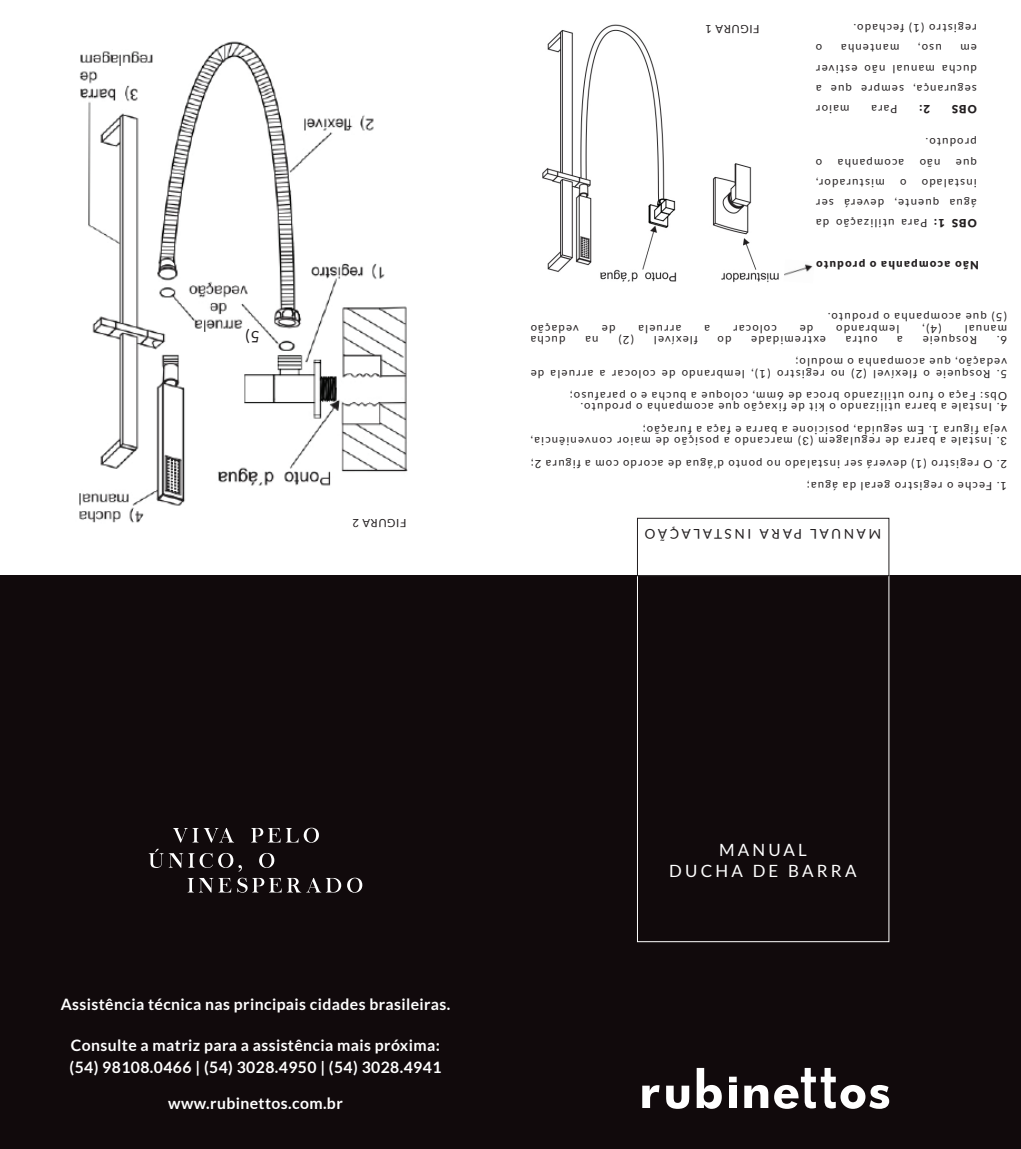
<style>
.page{position:relative;width:1021px;height:1149px;background:#fff}
.page>*{position:absolute;margin:0;border:0;box-sizing:border-box;transform-origin:0 0}
.t1{font:20.25px "Chapaza";letter-spacing:.155em;color:#fff}
.t2{font:16.88px/20.2px "Lato";letter-spacing:.19em;color:#fff;text-align:center}
.t3{font:700 15.75px/22.5px "Lato";letter-spacing:.025em;color:#fff}
.t4{font:15.75px "Lato";color:#231f20}
.t5{font:300 13.5px "Lato";letter-spacing:.025em;color:#fff}
.t6{font:13.5px "Lato";letter-spacing:.2em;color:#231f20}
.t7{font:11.25px/11.2px "Lato";letter-spacing:.11em;color:#231f20}
.t8{font:900 11.25px "Lato";letter-spacing:.11em;color:#231f20}
</style>
<div class="page">
<div style="left:0;top:576px;width:1020px;height:572px;background:#110a0c"></div>
<svg style="left:173px;top:827px;width:146px;height:15px"></svg>
<svg style="left:149px;top:848px;width:125px;height:23px"></svg>
<svg style="left:188px;top:877px;width:174px;height:15px"></svg>
<div style="left:637px;top:574px;width:252px;height:367px;border:1px solid #fff"></div>
<div style="left:637px;top:518px;width:252px;height:58px;border:1px solid #231f20"></div>
<svg style="left:642px;top:1067px;width:247px;height:41px"></svg>
<img style="left:543px;top:24px;width:236px;height:259px">
<img style="left:784px;top:264px;width:29px;height:12px">
<img style="left:79px;top:41px;width:329px;height:482px">
<h3 class="t4" style="left:260px;top:345px;width:16px;rotate:-180deg">5)</h3>
<p class="t7" style="left:406px;top:529px;width:55px;rotate:-180deg">FIGURA 2</p>
<p class="t7" style="left:759px;top:34px;width:55px;rotate:-180deg">FIGURA 1</p>
<p class="t7" style="left:976px;top:34px;width:125px;rotate:-180deg">registro (1) fechado.</p>
<p class="t7" style="left:941px;top:54px;width:25px;rotate:-180deg">uso,</p>
<p class="t7" style="left:899px;top:54px;width:60px;rotate:-180deg">mantenha</p>
<p class="t7" style="left:976px;top:99px;width:162px;line-height:20.2px;text-align:justify;rotate:-180deg">segurança, sempre que a ducha manual não estiver em</p>
<p class="t7" style="left:822px;top:54px;width:8px;rotate:-180deg">o</p>
<p class="t7" style="left:849px;top:115px;width:35px;rotate:-180deg">maior</p>
<p class="t8" style="left:976px;top:116px;width:26px;rotate:-180deg">OBS</p>
<p class="t7" style="left:897px;top:115px;width:28px;rotate:-180deg">Para</p>
<p class="t8" style="left:930px;top:116px;width:12px;rotate:-180deg">2:</p>
<p class="t7" style="left:822px;top:168px;width:8px;rotate:-180deg">o</p>
<p class="t7" style="left:904px;top:168px;width:68px;rotate:-180deg">acompanha</p>
<p class="t7" style="left:976px;top:148px;width:53px;rotate:-180deg">produto.</p>
<p class="t7" style="left:940px;top:168px;width:22px;rotate:-180deg">não</p>
<p class="t7" style="left:976px;top:168px;width:22px;rotate:-180deg">que</p>
<p class="t7" style="left:884px;top:188px;width:70px;rotate:-180deg">misturador,</p>
<p class="t7" style="left:976px;top:213px;width:162px;line-height:20.2px;rotate:-180deg">água quente, deverá ser instalado</p>
<p class="t7" style="left:906px;top:188px;width:8px;rotate:-180deg">o</p>
<p class="t7" style="left:927px;top:229px;width:113px;rotate:-180deg">Para utilização da</p>
<p class="t8" style="left:976px;top:230px;width:44px;rotate:-180deg">OBS 1:</p>
<p class="t8" style="left:978px;top:272px;width:164px;rotate:-180deg">Não acompanha o produto</p>
<p class="t7" style="left:579px;top:334px;width:50px;rotate:-180deg">vedação</p>
<p class="t7" style="left:681px;top:334px;width:44px;rotate:-180deg">arruela</p>
<p class="t7" style="left:710px;top:334px;width:7px;rotate:-180deg">a</p>
<p class="t7" style="left:615px;top:334px;width:15px;rotate:-180deg">de</p>
<p class="t7" style="left:634px;top:345px;width:50px;rotate:-180deg">(2) na</p>
<p class="t7" style="left:565px;top:345px;width:36px;rotate:-180deg">ducha</p>
<p class="t7" style="left:697px;top:345px;width:45px;rotate:-180deg">flexível</p>
<p class="t7" style="left:1007px;top:323px;width:181px;rotate:-180deg">(5) que acompanha o produto.</p>
<p class="t7" style="left:941px;top:334px;width:21px;rotate:-180deg">(4),</p>
<p class="t7" style="left:776px;top:334px;width:45px;rotate:-180deg">colocar</p>
<p class="t7" style="left:899px;top:334px;width:65px;rotate:-180deg">lembrando</p>
<p class="t7" style="left:1007px;top:334px;width:44px;rotate:-180deg">manual</p>
<p class="t7" style="left:813px;top:334px;width:15px;rotate:-180deg">de</p>
<p class="t7" style="left:1007px;top:345px;width:86px;rotate:-180deg">6. Rosqueie</p>
<p class="t7" style="left:825px;top:345px;width:76px;rotate:-180deg">extremidade</p>
<p class="t7" style="left:877px;top:345px;width:33px;rotate:-180deg">outra</p>
<p class="t7" style="left:903px;top:345px;width:7px;rotate:-180deg">a</p>
<p class="t7" style="left:731px;top:345px;width:15px;rotate:-180deg">do</p>
<p class="t7" style="left:1007px;top:379px;width:478px;rotate:-180deg">5. Rosqueie o flexível (2) no registro (1), lembrando de colocar a arruela de vedação, que acompanha o modulo;</p>
<p class="t7" style="left:1007px;top:413px;width:438px;rotate:-180deg">4. Instale a barra utilizando o kit de fixação que acompanha o produto.<br>Obs: Faça o furo utilizando broca de 6mm, coloque a bucha e o parafuso;</p>
<p class="t7" style="left:1007px;top:447px;width:478px;rotate:-180deg">3. Instale a barra de regulagem (3) marcando a posição de maior conveniência, veja figura 1. Em seguida, posicione a barra e faça a furação;</p>
<p class="t7" style="left:1007px;top:469px;width:478px;rotate:-180deg">2. O registro (1) deverá ser instalado no ponto d’água de acordo com a figura 2;</p>
<p class="t7" style="left:1007px;top:492px;width:202px;rotate:-180deg">1. Feche o registro geral da água;</p>
<p class="t6" style="left:881px;top:541px;width:238px;rotate:-180deg">MANUAL PARA INSTALAÇÃO</p>
<h3 class="t3" style="left:61px;top:992px;width:391px">Assistência técnica nas principais cidades brasileiras.</h3>
<h3 class="t3" style="left:70px;top:1033px;width:373px">Consulte a matriz para a assistência mais próxima: (54) 98108.0466 | (54) 3028.4950 | (54) 3028.4941</h3>
<h3 class="t3" style="left:168px;top:1091px;width:176px">www.rubinettos.com.br</h3>
<p class="t5" style="left:97px;top:1033px;width:318px">Assistência técnica nas principais cidades brasileiras.</p>
<h2 class="t2" style="left:669px;top:839px;width:189px">MANUAL<br>DUCHA DE BARRA</h2>
<h1 class="t1" style="left:685px;top:849px;width:163px">E GARANTIA</h1>
</div>
